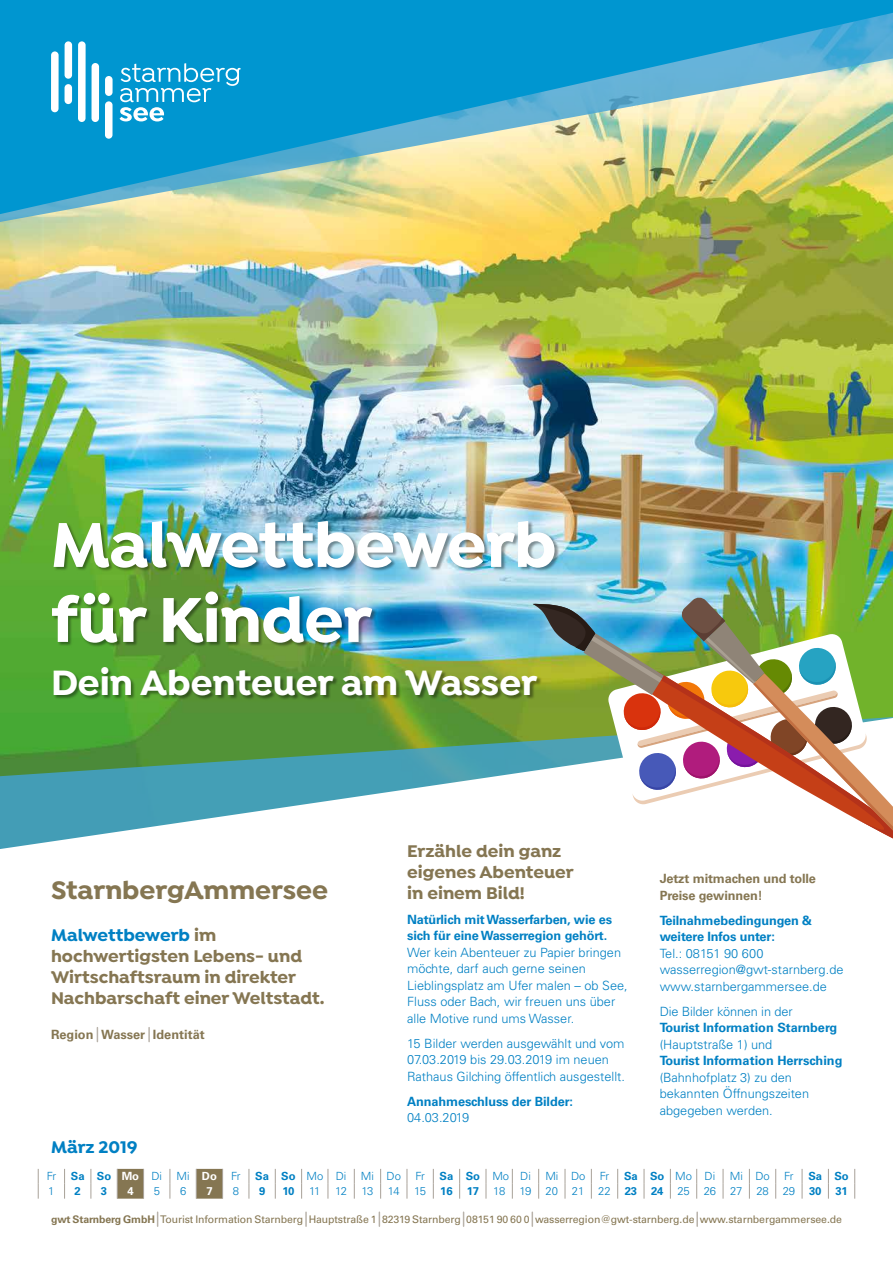
<style>
.page{position:relative;width:893px;height:1263px;background:#fff}
.page>*{position:absolute;margin:0;border:0;box-sizing:border-box;transform-origin:0 0}
.t1{font:700 67.5px/75px "Isidora";letter-spacing:-.01em;color:#fff}
.t2{font:700 37.5px "Isidora";color:#fff}
.t3{font:700 27px "Isidora";color:#857652}
.t4{font:700 18px/21px "Isidora";color:#857652}
.t5{font:700 18px "Isidora";color:#0080c3}
.t6{font:300 12.75px/16.5px "Univers LT Std";color:#0080c3}
.t7{font:700 12.75px/16.5px "Univers LT Std";letter-spacing:-.01em;color:#0080c3}
.t8{font:700 12.75px/16.5px "Univers LT Std";letter-spacing:-.01em;color:#857652}
.t9{font:300 11.25px "Univers LT Std";color:#0080c3}
.t10{font:700 11.25px "Univers LT Std";color:#0080c3}
.t11{font:700 11.25px "Univers LT Std";color:#fff}
.t12{font:10.5px "Univers LT Std";letter-spacing:-.01em;color:#857652}
.s1{color:#0080c3}
.s2{color:#fff}
.s3{font-weight:300}
.s4{font-weight:700;color:#fff}
.s5{font-weight:700}
</style>
<div class="page">
<img style="left:0;top:224px;width:893px;height:492px">
<svg style="left:0;top:214px;width:893px;height:10px;background:#d0cc6d"></svg>
<svg style="left:0;top:0;width:893px;height:214px;background:#5bb1b9"></svg>
<svg style="left:0;top:718px;width:533px;height:131px"></svg>
<svg style="left:120px;top:63px;width:121px;height:58px;background:#32aad9"></svg>
<div style="left:51px;top:51px;width:8px;height:61px;background:#fff;border-radius:4px"></div>
<div style="left:92px;top:63px;width:7px;height:59px;background:#fff;border-radius:4px"></div>
<div style="left:78px;top:41px;width:8px;height:81px;background:#fff;border-radius:4px"></div>
<div style="left:65px;top:41px;width:7px;height:38px;background:#fff;border-radius:4px"></div>
<div style="left:65px;top:84px;width:7px;height:20px;background:#fff;border-radius:4px"></div>
<div style="left:105px;top:101px;width:8px;height:38px;background:#fff;border-radius:4px"></div>
<div style="left:105px;top:76px;width:8px;height:20px;background:#fff;border-radius:4px"></div>
<svg style="left:38px;top:1169px;width:1px;height:29px"></svg>
<svg style="left:64px;top:1169px;width:1px;height:29px"></svg>
<svg style="left:91px;top:1169px;width:1px;height:29px"></svg>
<svg style="left:117px;top:1169px;width:106px;height:29px"></svg>
<svg style="left:249px;top:1169px;width:1px;height:29px"></svg>
<svg style="left:275px;top:1169px;width:1px;height:29px"></svg>
<svg style="left:301px;top:1169px;width:1px;height:29px"></svg>
<svg style="left:328px;top:1169px;width:1px;height:29px"></svg>
<svg style="left:354px;top:1169px;width:1px;height:29px"></svg>
<svg style="left:380px;top:1169px;width:1px;height:29px"></svg>
<svg style="left:407px;top:1169px;width:1px;height:29px"></svg>
<svg style="left:433px;top:1169px;width:1px;height:29px"></svg>
<svg style="left:459px;top:1169px;width:1px;height:29px"></svg>
<svg style="left:486px;top:1169px;width:1px;height:29px"></svg>
<svg style="left:512px;top:1169px;width:1px;height:29px"></svg>
<svg style="left:538px;top:1169px;width:1px;height:29px"></svg>
<svg style="left:565px;top:1169px;width:1px;height:29px"></svg>
<svg style="left:591px;top:1169px;width:1px;height:29px"></svg>
<svg style="left:775px;top:1169px;width:1px;height:29px"></svg>
<svg style="left:617px;top:1169px;width:1px;height:29px"></svg>
<svg style="left:802px;top:1169px;width:1px;height:29px"></svg>
<svg style="left:644px;top:1169px;width:1px;height:29px"></svg>
<svg style="left:828px;top:1169px;width:1px;height:29px"></svg>
<svg style="left:670px;top:1169px;width:1px;height:29px"></svg>
<svg style="left:854px;top:1169px;width:1px;height:29px"></svg>
<svg style="left:696px;top:1169px;width:1px;height:29px"></svg>
<svg style="left:723px;top:1169px;width:1px;height:29px"></svg>
<svg style="left:749px;top:1169px;width:1px;height:29px"></svg>
<svg style="left:97px;top:1027px;width:1px;height:14px"></svg>
<svg style="left:148px;top:1027px;width:2px;height:14px"></svg>
<svg style="left:157px;top:1212px;width:1px;height:14px"></svg>
<svg style="left:305px;top:1212px;width:2px;height:14px"></svg>
<svg style="left:379px;top:1212px;width:1px;height:14px"></svg>
<svg style="left:463px;top:1212px;width:1px;height:14px"></svg>
<svg style="left:532px;top:1212px;width:1px;height:14px"></svg>
<svg style="left:696px;top:1212px;width:2px;height:14px"></svg>
<img style="left:533px;top:597px;width:360px;height:242px">
<div style="left:52px;top:521px;width:508px;height:179px;background:#000;opacity:.4"></div>
<h1 class="t1" style="left:51px;top:509px;width:507px">Malwettbewerb für Kinder</h1>
<h2 class="t2" style="left:51px;top:659px;width:488px">Dein Abenteuer am Wasser</h2>
<h3 class="t3" style="left:51px;top:873px;width:279px">StarnbergAmmersee</h3>
<h3 class="t4" style="left:51px;top:925px;width:275px"><span class="s1">Malwettbewerb</span> im hochwertigsten Lebens- und<br>Wirtschaftsraum in direkter<br>Nachbarschaft einer Weltstadt.</h3>
<p class="t8" style="left:51px;top:1026px;width:155px">Region Wasser Identität</p>
<h3 class="t4" style="left:407px;top:841px;width:168px">Erzähle dein ganz eigenes Abenteuer in einem Bild!</h3>
<p class="t7" style="left:407px;top:911px;width:206px">Natürlich mit Wasserfarben, wie es sich für eine Wasserregion gehört.</p>
<p class="t6" style="left:407px;top:944px;width:222px">Wer kein Abenteuer zu Papier bringen möchte, darf auch gerne seinen Lieblingsplatz am Ufer malen – ob See, Fluss oder Bach, wir freuen uns über alle Motive rund ums Wasser.</p>
<p class="t6" style="left:407px;top:1035px;width:219px">15 Bilder werden ausgewählt und vom<br>07.03.2019 bis 29.03.2019 im neuen<br>Rathaus Gilching öffentlich ausgestellt.</p>
<p class="t7" style="left:407px;top:1093px;width:167px">Annahmeschluss der Bilder:</p>
<p class="t6" style="left:407px;top:1109px;width:64px">04.03.2019</p>
<p class="t8" style="left:660px;top:870px;width:158px">Jetzt mitmachen und tolle<br>Preise gewinnen!</p>
<p class="t7" style="left:660px;top:912px;width:154px">Teilnahmebedingungen &amp; weitere Infos unter:</p>
<p class="t6" style="left:660px;top:945px;width:185px">Tel.: 08151 90 600 wasserregion@gwt-starnberg.de www.starnbergammersee.de</p>
<p class="t6" style="left:660px;top:1003px;width:134px">Die Bilder können in der</p>
<p class="t7" style="left:660px;top:1019px;width:179px">Tourist Information Starnberg</p>
<p class="t6" style="left:660px;top:1036px;width:114px">(Hauptstraße 1) und</p>
<p class="t7" style="left:660px;top:1052px;width:184px">Tourist Information Herrsching</p>
<p class="t6" style="left:660px;top:1069px;width:151px">(Bahnhofplatz 3) zu den bekannten Öffnungszeiten abgegeben werden.</p>
<h3 class="t5" style="left:51px;top:1136px;width:88px">März 2019</h3>
<p class="t9" style="left:47px;top:1169px;width:11px">Fr</p>
<p class="t10" style="left:71px;top:1170px;width:93px">Sa So <span class="s2">Mo</span> <span class="s3">Di</span></p>
<p class="t9" style="left:177px;top:1169px;width:42px">Mi <span class="s4">Do</span></p>
<p class="t9" style="left:231px;top:1169px;width:11px">Fr</p>
<p class="t10" style="left:255px;top:1170px;width:93px">Sa So <span class="s3">Mo Di</span></p>
<p class="t9" style="left:361px;top:1169px;width:42px">Mi Do</p>
<p class="t9" style="left:415px;top:1169px;width:11px">Fr</p>
<p class="t10" style="left:440px;top:1170px;width:93px">Sa So <span class="s3">Mo Di</span></p>
<p class="t9" style="left:545px;top:1169px;width:42px">Mi Do</p>
<p class="t9" style="left:600px;top:1169px;width:11px">Fr</p>
<p class="t10" style="left:624px;top:1170px;width:93px">Sa So <span class="s3">Mo Di</span></p>
<p class="t9" style="left:730px;top:1169px;width:42px">Mi Do</p>
<p class="t9" style="left:784px;top:1169px;width:11px">Fr</p>
<p class="t10" style="left:808px;top:1170px;width:42px">Sa So</p>
<p class="t9" style="left:48px;top:1184px;width:8px">1</p>
<p class="t10" style="left:75px;top:1184px;width:8px">2</p>
<p class="t10" style="left:101px;top:1184px;width:8px">3</p>
<p class="t11" style="left:127px;top:1184px;width:8px">4</p>
<p class="t9" style="left:154px;top:1184px;width:8px">5</p>
<p class="t9" style="left:180px;top:1184px;width:8px">6</p>
<p class="t11" style="left:206px;top:1184px;width:8px">7</p>
<p class="t9" style="left:233px;top:1184px;width:8px">8</p>
<p class="t10" style="left:259px;top:1184px;width:8px">9</p>
<p class="t10" style="left:283px;top:1184px;width:13px">10</p>
<p class="t9" style="left:309px;top:1184px;width:13px">11</p>
<p class="t9" style="left:335px;top:1184px;width:13px">12</p>
<p class="t9" style="left:362px;top:1184px;width:13px">13</p>
<p class="t9" style="left:388px;top:1184px;width:13px">14</p>
<p class="t9" style="left:414px;top:1184px;width:13px">15</p>
<p class="t10" style="left:440px;top:1184px;width:40px">16 17</p>
<p class="t9" style="left:493px;top:1184px;width:14px">18</p>
<p class="t9" style="left:520px;top:1184px;width:13px">19</p>
<p class="t9" style="left:546px;top:1184px;width:304px">20 21 22 <span class="s5">23 24</span> 25 26 27 28 29 <span class="s5">30 31</span></p>
<p class="t12" style="left:51px;top:1213px;width:792px"><span class="s5">gwt Starnberg GmbH</span> Tourist Information Starnberg Hauptstraße 1 82319 Starnberg 08151 90 60 0 wasserregion@gwt-starnberg.de www.starnbergammersee.de</p>
</div>
